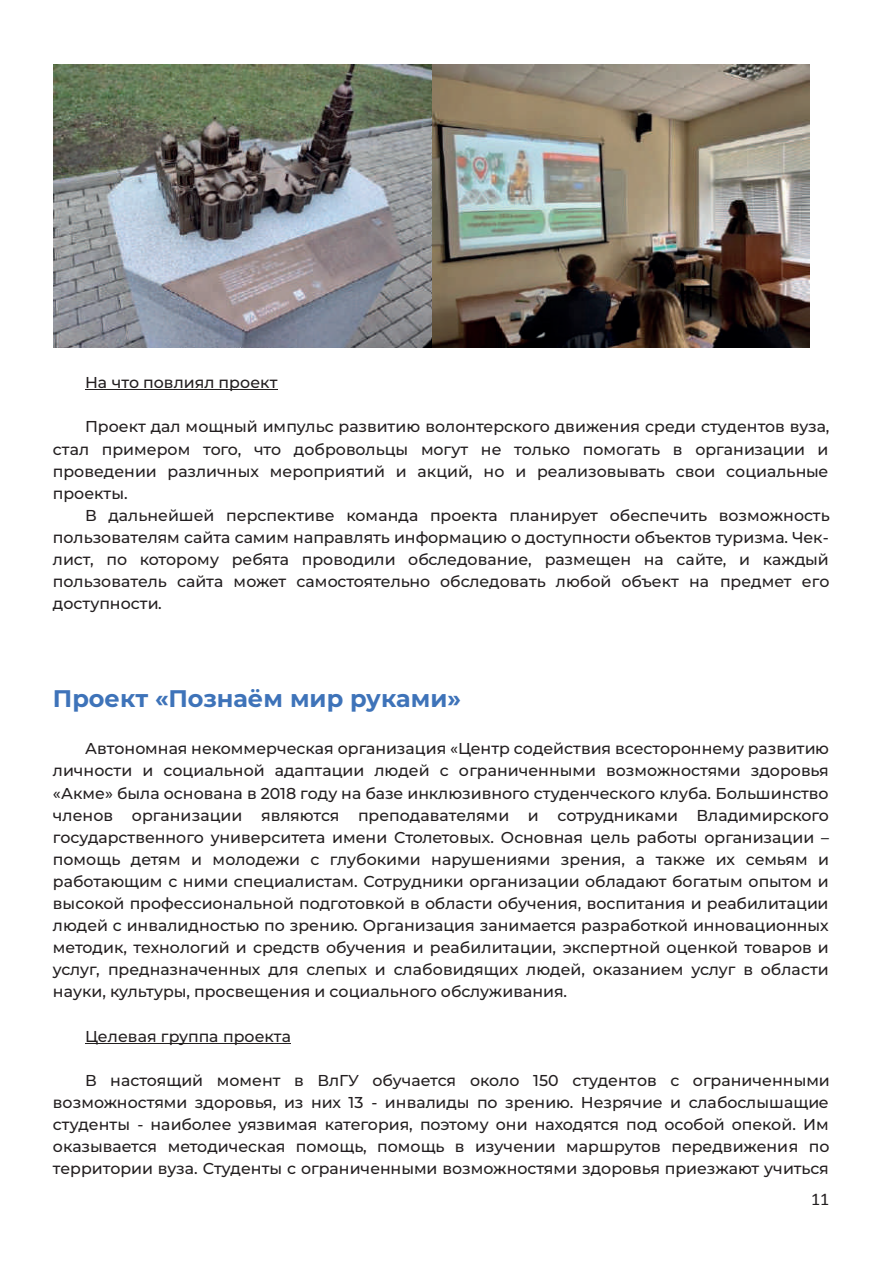
<style>
.page{position:relative;width:893px;height:1263px;background:#fff}
.page>*{position:absolute;margin:0;border:0;box-sizing:border-box;transform-origin:0 0}
.t1{font:700 24px "Montserrat";color:#3e73b9}
.t2{font:18px "Calibri";color:#231f20}
.t3{font:500 15.75px/22px "Montserrat";color:#231f20;text-align:justify}
</style>
<div class="page">
<hr style="left:85px;top:389px;width:192px;height:1px;background:#231f20">
<hr style="left:85px;top:1043px;width:206px;height:1px;background:#231f20">
<img style="left:53px;top:64px;width:757px;height:284px">
<p class="t3" style="left:85px;top:372px;width:194px">На что повлиял проект</p>
<p class="t3" style="left:53px;top:416px;width:778px;text-indent:32px">Проект дал мощный импульс развитию волонтерского движения среди студентов вуза, стал примером того, что добровольцы могут не только помогать в организации и проведении различных мероприятий и акций, но и реализовывать свои социальные проекты.</p>
<p class="t3" style="left:53px;top:504px;width:778px;text-indent:32px">В дальнейшей перспективе команда проекта планирует обеспечить возможность пользователям сайта самим направлять информацию о доступности объектов туризма. Чек&shy;лист, по которому ребята проводили обследование, размещен на сайте, и каждый пользователь сайта может самостоятельно обследовать любой объект на предмет его доступности.</p>
<h1 class="t1" style="left:53px;top:683px;width:410px">Проект «Познаём мир руками»</h1>
<p class="t3" style="left:53px;top:738px;width:778px;text-indent:32px">Автономная некоммерческая организация «Центр содействия всестороннему развитию личности и социальной адаптации людей с ограниченными возможностями здоровья «Акме» была основана в 2018 году на базе инклюзивного студенческого клуба. Большинство членов организации являются преподавателями и сотрудниками Владимирского государственного университета имени Столетовых. Основная цель работы организации – помощь детям и молодежи с глубокими нарушениями зрения, а также их семьям и работающим с ними специалистам. Сотрудники организации обладают богатым опытом и высокой профессиональной подготовкой в области обучения, воспитания и реабилитации людей с инвалидностью по зрению. Организация занимается разработкой инновационных методик, технологий и средств обучения и реабилитации, экспертной оценкой товаров и услуг, предназначенных для слепых и слабовидящих людей, оказанием услуг в области науки, культуры, просвещения и социального обслуживания.</p>
<p class="t3" style="left:85px;top:1025px;width:207px">Целевая группа проекта</p>
<p class="t3" style="left:53px;top:1069px;width:778px;text-indent:32px">В настоящий момент в ВлГУ обучается около 150 студентов с ограниченными возможностями здоровья, из них 13 - инвалиды по зрению. Незрячие и слабослышащие студенты - наиболее уязвимая категория, поэтому они находятся под особой опекой. Им оказывается методическая помощь, помощь в изучении маршрутов передвижения по территории вуза. Студенты с ограниченными возможностями здоровья приезжают учиться</p>
<p class="t2" style="left:811px;top:1192px;width:20px">11</p>
</div>
